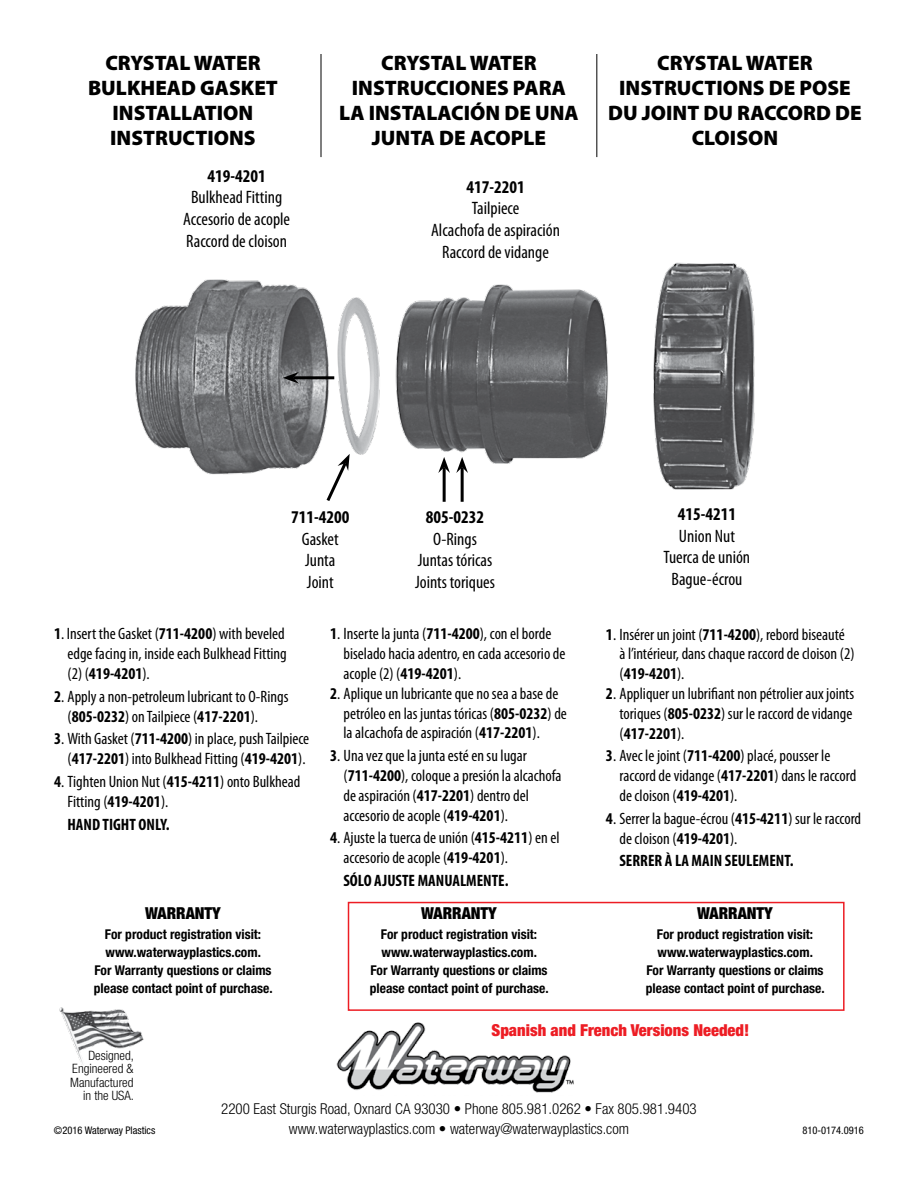
<style>
.page{position:relative;width:918px;height:1188px;background:#fff}
.page>*{position:absolute;margin:0;border:0;box-sizing:border-box;transform-origin:0 0}
.t1{font:900 21px/25.2px "Myriad Pro";color:#000;text-align:center}
.t2{font:condensed 18px/21.6px "Myriad Pro";color:#000;text-align:center}
.t3{font:700 condensed 18px "Myriad Pro";color:#000}
.t4{font:condensed 16.5px/19.8px "Myriad Pro";color:#000}
.t5{font:700 condensed 16.5px "Myriad Pro";color:#000}
.t6{font:900 condensed 16.5px "Helvetica Neue";color:#ed1d24}
.t7{font:900 condensed 16.5px "Helvetica Neue";color:#000}
.t8{font:300 condensed 15px/19.5px "Helvetica Neue";color:#000;text-align:center}
.t9{font:700 condensed 13.5px/18px "Helvetica Neue";color:#000;text-align:center}
.t10{font:300 condensed 12.9px/13.5px "Helvetica Neue";color:#000;text-align:right}
.t11{font:condensed 10.5px "Helvetica Neue";color:#000}
.s1{font-weight:700}
</style>
<div class="page">
<img style="left:135px;top:262px;width:620px;height:240px">
<hr style="left:293px;top:376px;width:41px;height:3px;background:#000">
<svg style="left:283px;top:372px;width:16px;height:12px"></svg>
<svg style="left:324px;top:454px;width:26px;height:48px"></svg>
<hr style="left:443px;top:467px;width:3px;height:35px;background:#000">
<svg style="left:438px;top:457px;width:12px;height:16px"></svg>
<hr style="left:461px;top:467px;width:3px;height:35px;background:#000">
<svg style="left:456px;top:457px;width:12px;height:16px"></svg>
<hr style="left:321px;top:54px;width:1px;height:103px;background:#000">
<hr style="left:596px;top:54px;width:1px;height:103px;background:#000">
<img style="left:336px;top:1022px;width:238px;height:71px">
<img style="left:59px;top:1007px;width:85px;height:57px">
<div style="left:348px;top:902px;width:497px;height:109px;border:2px solid #ed1d24"></div>
<p class="t1" style="left:88px;top:50px;width:191px">CRYSTAL WATER<br>BULKHEAD GASKET<br>INSTALLATION<br>INSTRUCTIONS</p>
<p class="t1" style="left:339px;top:50px;width:241px">CRYSTAL WATER<br>INSTRUCCIONES PARA<br>LA INSTALACIÓN DE UNA<br>JUNTA DE ACOPLE</p>
<p class="t1" style="left:608px;top:50px;width:255px">CRYSTAL WATER<br>INSTRUCTIONS DE POSE<br>DU JOINT DU RACCORD DE<br>CLOISON</p>
<p class="t3" style="left:208px;top:166px;width:60px">419-4201</p>
<p class="t2" style="left:183px;top:187px;width:108px">Bulkhead Fitting<br>Accesorio de acople<br>Raccord de cloison</p>
<p class="t3" style="left:466px;top:177px;width:60px">417-2201</p>
<p class="t2" style="left:431px;top:198px;width:130px">Tailpiece<br>Alcachofa de aspiración<br>Raccord de vidange</p>
<p class="t3" style="left:291px;top:507px;width:60px">711-4200</p>
<p class="t2" style="left:302px;top:528px;width:38px;text-align:left">Gasket<br>Junta<br>Joint</p>
<p class="t3" style="left:426px;top:507px;width:60px">805-0232</p>
<p class="t2" style="left:415px;top:528px;width:81px">O-Rings<br>Juntas tóricas<br>Joints toriques</p>
<p class="t4" style="left:67px;top:624px;width:221px;text-indent:-13px"><span class="s1">1</span>. Insert the Gasket (<span class="s1">711-4200</span>) with beveled edge facing in, inside each Bulkhead Fitting (2) (<span class="s1">419-4201</span>).</p>
<p class="t4" style="left:67px;top:687px;width:222px;text-indent:-13px"><span class="s1">2</span>. Apply a non-petroleum lubricant to O-Rings (<span class="s1">805-0232</span>) on Tailpiece (<span class="s1">417-2201</span>).</p>
<p class="t4" style="left:54px;top:729px;width:257px;text-align:center"><span class="s1">3</span>. With Gasket (<span class="s1">711-4200</span>) in place, push Tailpiece (<span class="s1">417-2201</span>) into Bulkhead Fitting (<span class="s1">419-4201</span>).</p>
<p class="t4" style="left:67px;top:772px;width:235px;text-indent:-13px"><span class="s1">4</span>. Tighten Union Nut (<span class="s1">415-4211</span>) onto Bulkhead<br>Fitting (<span class="s1">419-4201</span>).</p>
<p class="t5" style="left:67px;top:815px;width:104px">HAND TIGHT ONLY.</p>
<p class="t7" style="left:145px;top:903px;width:77px">WARRANTY</p>
<p class="t9" style="left:94px;top:925px;width:180px">For product registration visit: www.waterwayplastics.com.<br>For Warranty questions or claims please contact point of purchase.</p>
<p class="t4" style="left:343px;top:624px;width:224px;text-indent:-13px"><span class="s1">1</span>. Inserte la junta (<span class="s1">711-4200</span>), con el borde biselado hacia adentro, en cada accesorio de acople (2) (<span class="s1">419-4201</span>).</p>
<p class="t4" style="left:343px;top:684px;width:225px;text-indent:-13px"><span class="s1">2</span>. Aplique un lubricante que no sea a base de petróleo en las juntas tóricas (<span class="s1">805-0232</span>) de la alcachofa de aspiración (<span class="s1">417-2201</span>).</p>
<p class="t4" style="left:343px;top:746px;width:220px;text-indent:-13px"><span class="s1">3</span>. Una vez que la junta esté en su lugar (<span class="s1">711-4200</span>), coloque a presión la alcachofa de aspiración (<span class="s1">417-2201</span>) dentro del accesorio de acople (<span class="s1">419-4201</span>).</p>
<p class="t4" style="left:343px;top:828px;width:218px;text-indent:-13px"><span class="s1">4</span>. Ajuste la tuerca de unión (<span class="s1">415-4211</span>) en el accesorio de acople (<span class="s1">419-4201</span>).</p>
<p class="t5" style="left:343px;top:871px;width:167px">SÓLO AJUSTE MANUALMENTE.</p>
<p class="t7" style="left:421px;top:903px;width:77px">WARRANTY</p>
<p class="t9" style="left:370px;top:925px;width:180px">For product registration visit: www.waterwayplastics.com.<br>For Warranty questions or claims please contact point of purchase.</p>
<p class="t3" style="left:678px;top:504px;width:60px">415-4211</p>
<p class="t2" style="left:664px;top:525px;width:88px">Union Nut<br>Tuerca de unión<br>Bague-écrou</p>
<p class="t4" style="left:619px;top:625px;width:237px;text-indent:-13px"><span class="s1">1</span>. Insérer un joint (<span class="s1">711-4200</span>), rebord biseauté à l’intérieur, dans chaque raccord de cloison (2) (<span class="s1">419-4201</span>).</p>
<p class="t4" style="left:619px;top:684px;width:236px;text-align:justify;text-indent:-13px"><span class="s1">2</span>. Appliquer un lubrifiant non pétrolier aux joints toriques (<span class="s1">805-0232</span>) sur le raccord de vidange (<span class="s1">417-2201</span>).</p>
<p class="t4" style="left:619px;top:746px;width:238px;text-indent:-13px"><span class="s1">3</span>. Avec le joint (<span class="s1">711-4200</span>) placé, pousser le raccord de vidange (<span class="s1">417-2201</span>) dans le raccord de cloison (<span class="s1">419-4201</span>).</p>
<p class="t4" style="left:619px;top:809px;width:243px;text-indent:-13px"><span class="s1">4</span>. Serrer la bague-écrou (<span class="s1">415-4211</span>) sur le raccord de cloison (<span class="s1">419-4201</span>).</p>
<p class="t5" style="left:619px;top:852px;width:176px">SERRER À LA MAIN SEULEMENT.</p>
<p class="t7" style="left:697px;top:903px;width:77px">WARRANTY</p>
<p class="t9" style="left:646px;top:925px;width:180px">For product registration visit: www.waterwayplastics.com.<br>For Warranty questions or claims please contact point of purchase.</p>
<p class="t10" style="left:70px;top:1048px;width:65px">Designed,<br>Engineered &amp;<br>Manufactured in the USA.</p>
<p class="t6" style="left:492px;top:1020px;width:259px">Spanish and French Versions Needed!</p>
<p class="t8" style="left:221px;top:1099px;width:477px">2200 East Sturgis Road, Oxnard CA 93030 • Phone 805.981.0262 • Fax 805.981.9403 www.waterwayplastics.com • waterway@waterwayplastics.com</p>
<p class="t11" style="left:54px;top:1124px;width:103px">©2016 Waterway Plastics</p>
<p class="t11" style="left:802px;top:1124px;width:63px">810-0174.0916</p>
</div>
